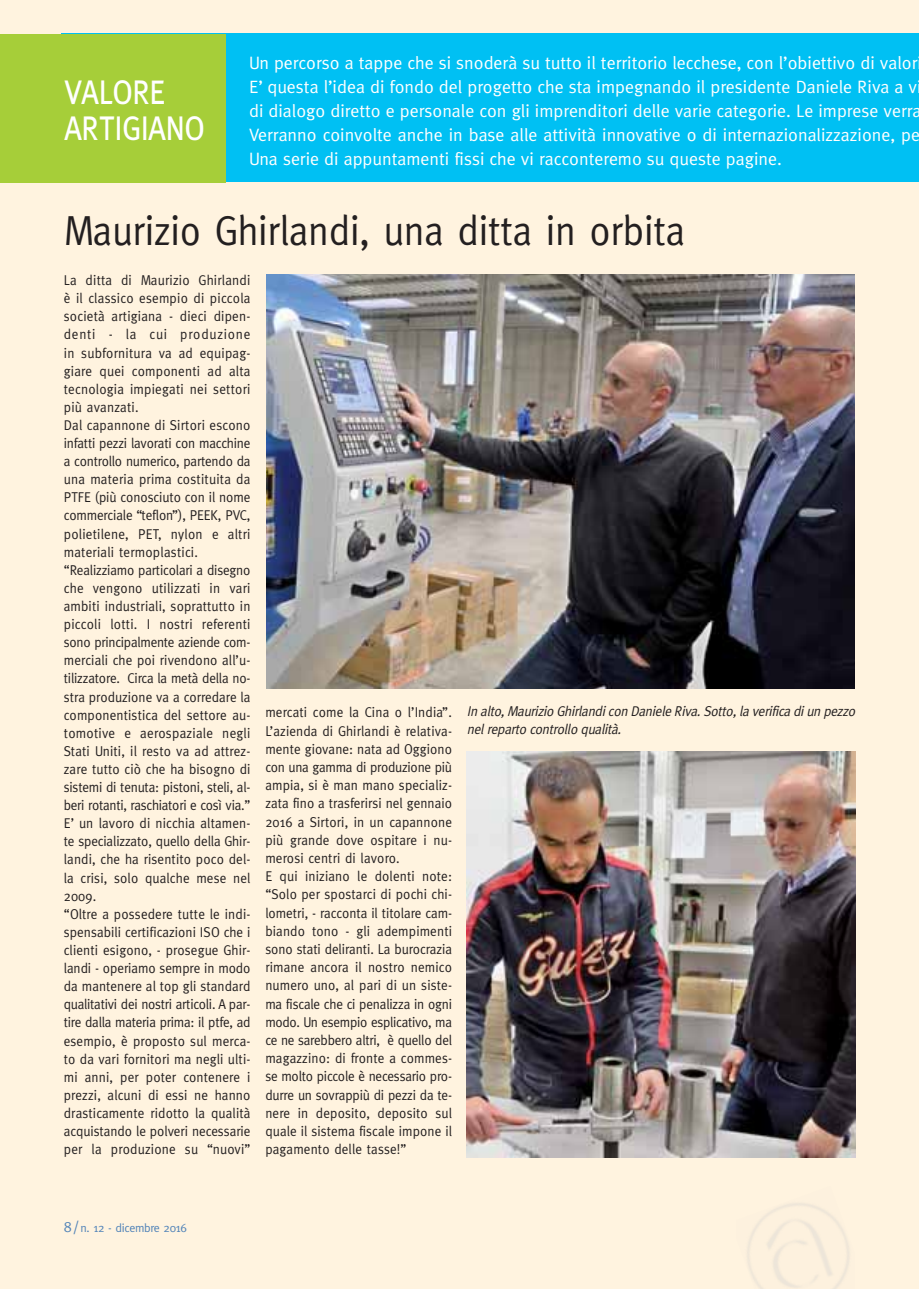
<style>
.page{position:relative;width:919px;height:1289px;background:#fff}
.page>*{position:absolute;margin:0;border:0;box-sizing:border-box;transform-origin:0 0}
.t1{font:45px/36px "Meta Caps";letter-spacing:-.045em;color:#fff;scale:.8 1}
.t2{font:42px "Meta";letter-spacing:-.005em;color:#231f20;scale:.92 1}
.t3{font:17.85px/24px "Meta";color:#fff}
.t4{font:14.25px/18.1px "Meta";letter-spacing:.01em;color:#231f20;scale:.93 1}
.t5{font:italic 14.25px/18px "Meta";color:#231f20;scale:.94 1}
.t6{font:12px "Meta";letter-spacing:-.025em;color:#5183b8}
.s1{font-size:15px}
</style>
<div class="page">
<div style="left:0;top:0;width:918px;height:1288px;background:#fff3df"></div>
<div style="left:61px;top:33px;width:857px;height:149px;background:#00c0f3"></div>
<div style="left:0;top:34px;width:226px;height:149px;background:#a6ce39"></div>
<img style="left:266px;top:275px;width:588px;height:414px">
<img style="left:467px;top:751px;width:388px;height:406px">
<h1 class="t1" style="left:64px;top:70px;width:178px">valore artigiano</h1>
<p class="t3" style="left:249px;top:52px;width:674px">Un percorso a tappe che si snoderà su tutto il territorio lecchese, con l’obiettivo di valor E’ questa l’idea di fondo del progetto che sta impegnando il presidente Daniele Riva a v di dialogo diretto e personale con gli imprenditori delle varie categorie. Le imprese verra Verranno coinvolte anche in base alle attività innovative o di internazionalizzazione, pe Una serie di appuntamenti fissi che vi racconteremo su queste pagine.</p>
<h2 class="t2" style="left:64px;top:215px;width:676px">Maurizio Ghirlandi, una ditta in orbita</h2>
<p class="t4" style="left:64px;top:272px;width:202px">La ditta di Maurizio Ghirlandi è il classico esempio di piccola società artigiana - dieci dipen&shy;denti - la cui produzione in subfornitura va ad equipag&shy;giare quei componenti ad alta tecnologia impiegati nei settori più avanzati.<br>Dal capannone di Sirtori escono infatti pezzi lavorati con macchine a controllo numerico, partendo da una materia prima costituita da<br>PTFE (più conosciuto con il nome commerciale “teflon”), PEEK, PVC, polietilene, PET, nylon e altri materiali termoplastici. “Realizziamo particolari a disegno che vengono utilizzati in vari ambiti industriali, soprattutto in piccoli lotti. I nostri referenti sono principalmente aziende com&shy;merciali che poi rivendono all’u&shy;tilizzatore. Circa la metà della no&shy;stra produzione va a corredare la componentistica del settore au&shy;tomotive e aerospaziale negli<br>Stati Uniti, il resto va ad attrez&shy;zare tutto ciò che ha bisogno di sistemi di tenuta: pistoni, steli, al&shy;beri rotanti, raschiatori e così via.”<br>E’ un lavoro di nicchia altamen&shy;te specializzato, quello della Ghir&shy;landi, che ha risentito poco del&shy;la crisi, solo qualche mese nel<br>2009.<br>“Oltre a possedere tutte le indi&shy;spensabili certificazioni ISO che i clienti esigono, - prosegue Ghir&shy;landi - operiamo sempre in modo da mantenere al top gli standard qualitativi dei nostri articoli. A par&shy;tire dalla materia prima: il ptfe, ad esempio, è proposto sul merca&shy;to da vari fornitori ma negli ulti&shy;mi anni, per poter contenere i prezzi, alcuni di essi ne hanno drasticamente ridotto la qualità acquistando le polveri necessarie per la produzione su “nuovi”</p>
<p class="t4" style="left:265px;top:704px;width:202px">mercati come la Cina o l’India”.<br>L’azienda di Ghirlandi è relativa&shy;mente giovane: nata ad Oggiono con una gamma di produzione più ampia, si è man mano specializ&shy;zata fino a trasferirsi nel gennaio<br>2016 a Sirtori, in un capannone più grande dove ospitare i nu&shy;merosi centri di lavoro.<br>E qui iniziano le dolenti note: “Solo per spostarci di pochi chi&shy;lometri, - racconta il titolare cam&shy;biando tono - gli adempimenti sono stati deliranti. La burocrazia rimane ancora il nostro nemico numero uno, al pari di un siste&shy;ma fiscale che ci penalizza in ogni modo. Un esempio esplicativo, ma ce ne sarebbero altri, è quello del magazzino: di fronte a commes&shy;se molto piccole è necessario pro&shy;durre un sovrappiù di pezzi da te&shy;nere in deposito, deposito sul quale il sistema fiscale impone il pagamento delle tasse!”</p>
<p class="t5" style="left:467px;top:702px;width:417px">In alto,Maurizio Ghirlandicon Daniele Riva.Sotto,la verifica diun pezzo nelreparto controllo qualità.</p>
<p class="t6" style="left:64px;top:1222px;width:124px"><span class="s1">8 /</span> n. 12 - dicembre 2016</p>
</div>
